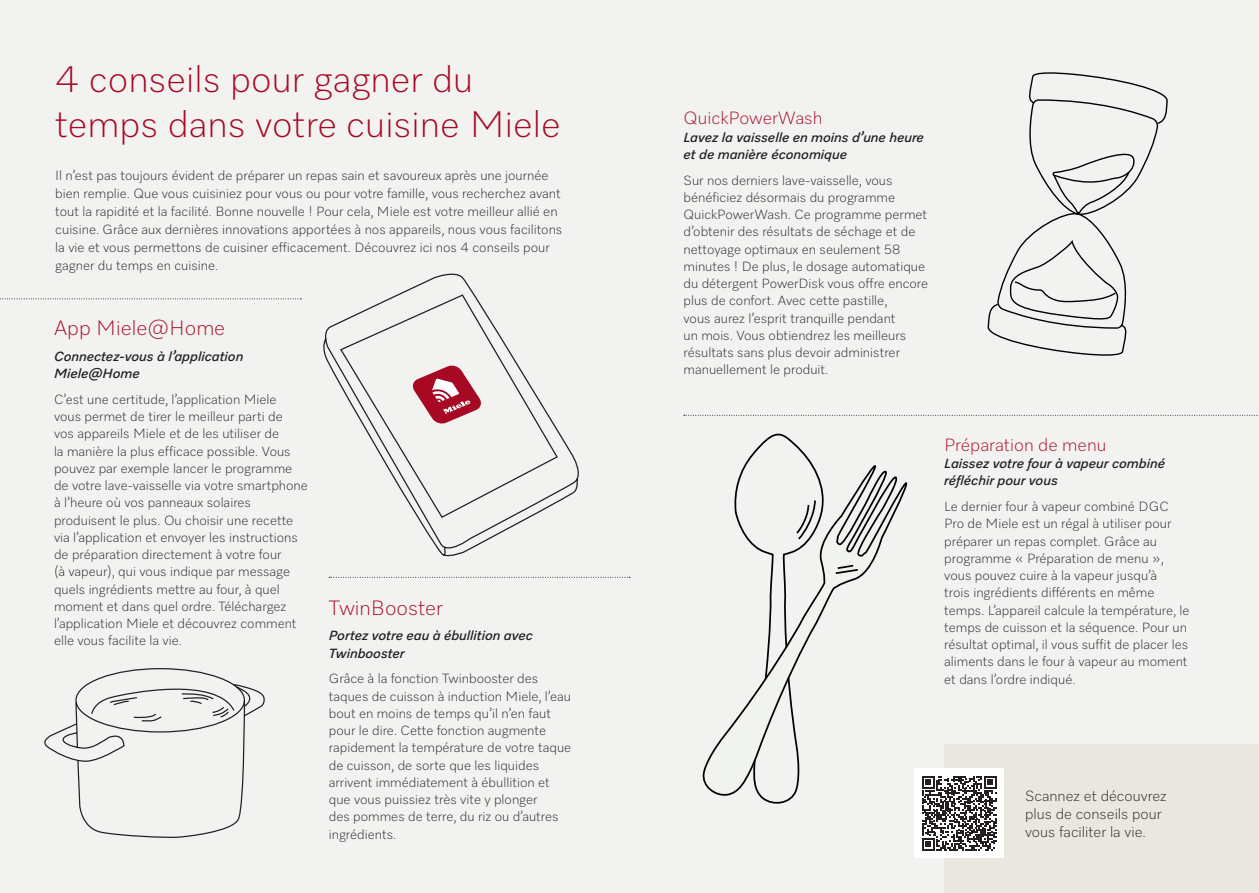
<style>
.page{position:relative;width:1259px;height:893px;background:#f2f2f0}
.page>*{position:absolute;margin:0;border:0;box-sizing:border-box;transform-origin:0 0}
.t1{font:300 37.5px/45px "Miele Elements";color:#a70824}
.t2{font:300 21px "Miele Elements";color:#a70824}
.t3{font:300 18px "Miele Elements";color:#a70824}
.t4{font:300 15px/18px "Miele Elements";color:#231f20}
.t5{font:300 13.5px/17.2px "Miele Elements";color:#231f20}
.t6{font:italic 600 13.5px/17.2px "Miele Elements";color:#231f20}
</style>
<div class="page">
<svg style="left:329px;top:577px;width:301px;height:1px"></svg>
<svg style="left:684px;top:415px;width:575px;height:1px"></svg>
<svg style="left:0;top:298px;width:301px;height:1px"></svg>
<div style="left:700px;top:462px;width:209px;height:335px;background:#f2f2f0"></div>
<svg style="left:733px;top:431px;width:127px;height:378px"></svg>
<div style="left:944px;top:744px;width:315px;height:149px;background:#eae7e0"></div>
<div style="left:914px;top:769px;width:89px;height:89px;background:#fff"></div>
<svg style="left:922px;top:776px;width:74px;height:75px"></svg>
<div style="left:322px;top:270px;width:263px;height:288px;background:#f2f2f0"></div>
<svg style="left:409px;top:363px;width:76px;height:63px"></svg>
<svg style="left:41px;top:667px;width:225px;height:171px"></svg>
<svg style="left:987px;top:70px;width:180px;height:288px"></svg>
<h1 class="t1" style="left:55px;top:55px;width:507px">4 conseils pour gagner du temps dans votre cuisine Miele</h1>
<p class="t5" style="left:55px;top:166px;width:508px;line-height:18px">Il n’est pas toujours évident de préparer un repas sain et savoureux après une journée bien remplie. Que vous cuisiniez pour vous ou pour votre famille, vous recherchez avant tout la rapidité et la facilité. Bonne nouvelle ! Pour cela, Miele est votre meilleur allié en cuisine. Grâce aux dernières innovations apportées à nos appareils, nous vous facilitons la vie et vous permettons de cuisiner efficacement. Découvrez ici nos 4 conseils pour gagner du temps en cuisine.</p>
<h2 class="t2" style="left:54px;top:314px;width:173px">App Miele@Home</h2>
<p class="t6" style="left:54px;top:347px;width:191px">Connectez-vous à l’application<br>Miele@Home</p>
<p class="t5" style="left:54px;top:390px;width:255px">C’est une certitude, l’application Miele<br>vous permet de tirer le meilleur parti de<br>vos appareils Miele et de les utiliser de<br>la manière la plus efficace possible. Vous pouvez par exemple lancer le programme de votre lave-vaisselle via votre smartphone à l’heure où vos panneaux solaires produisent le plus. Ou choisir une recette via l’application et envoyer les instructions de préparation directement à votre four<br>(à vapeur), qui vous indique par message quels ingrédients mettre au four, à quel moment et dans quel ordre. Téléchargez l’application Miele et découvrez comment elle vous facilite la vie.</p>
<h2 class="t2" style="left:329px;top:594px;width:116px">TwinBooster</h2>
<p class="t6" style="left:329px;top:627px;width:206px">Portez votre eau à ébullition avec<br>Twinbooster</p>
<p class="t5" style="left:329px;top:670px;width:244px">Grâce à la fonction Twinbooster des taques de cuisson à induction Miele, l’eau bout en moins de temps qu’il n’en faut pour le dire. Cette fonction augmente rapidement la température de votre taque de cuisson, de sorte que les liquides arrivent immédiatement à ébullition et que vous puissiez très vite y plonger<br>des pommes de terre, du riz ou d’autres ingrédients.</p>
<h3 class="t3" style="left:683px;top:107px;width:141px">QuickPowerWash</h3>
<p class="t6" style="left:683px;top:128px;width:242px">Lavez la vaisselle en moins d’une heure et de manière économique</p>
<p class="t5" style="left:683px;top:171px;width:246px">Sur nos derniers lave-vaisselle, vous bénéficiez désormais du programme QuickPowerWash. Ce programme permet d’obtenir des résultats de séchage et de nettoyage optimaux en seulement 58 minutes ! De plus, le dosage automatique du détergent PowerDisk vous offre encore plus de confort. Avec cette pastille,<br>vous aurez l’esprit tranquille pendant<br>un mois. Vous obtiendrez les meilleurs résultats sans plus devoir administrer manuellement le produit.</p>
<h3 class="t3" style="left:944px;top:433px;width:164px">Préparation de menu</h3>
<p class="t6" style="left:944px;top:454px;width:222px">Laissez votre four à vapeur combiné réfléchir pour vous</p>
<p class="t5" style="left:944px;top:497px;width:247px">Le dernier four à vapeur combiné DGC Pro de Miele est un régal à utiliser pour préparer un repas complet. Grâce au programme « Préparation de menu », vous pouvez cuire à la vapeur jusqu’à<br>trois ingrédients différents en même temps. L’appareil calcule la température, le temps de cuisson et la séquence. Pour un résultat optimal, il vous suffit de placer les aliments dans le four à vapeur au moment et dans l’ordre indiqué.</p>
<p class="t4" style="left:1025px;top:786px;width:143px">Scannez et découvrez plus de conseils pour vous faciliter la vie.</p>
</div>
